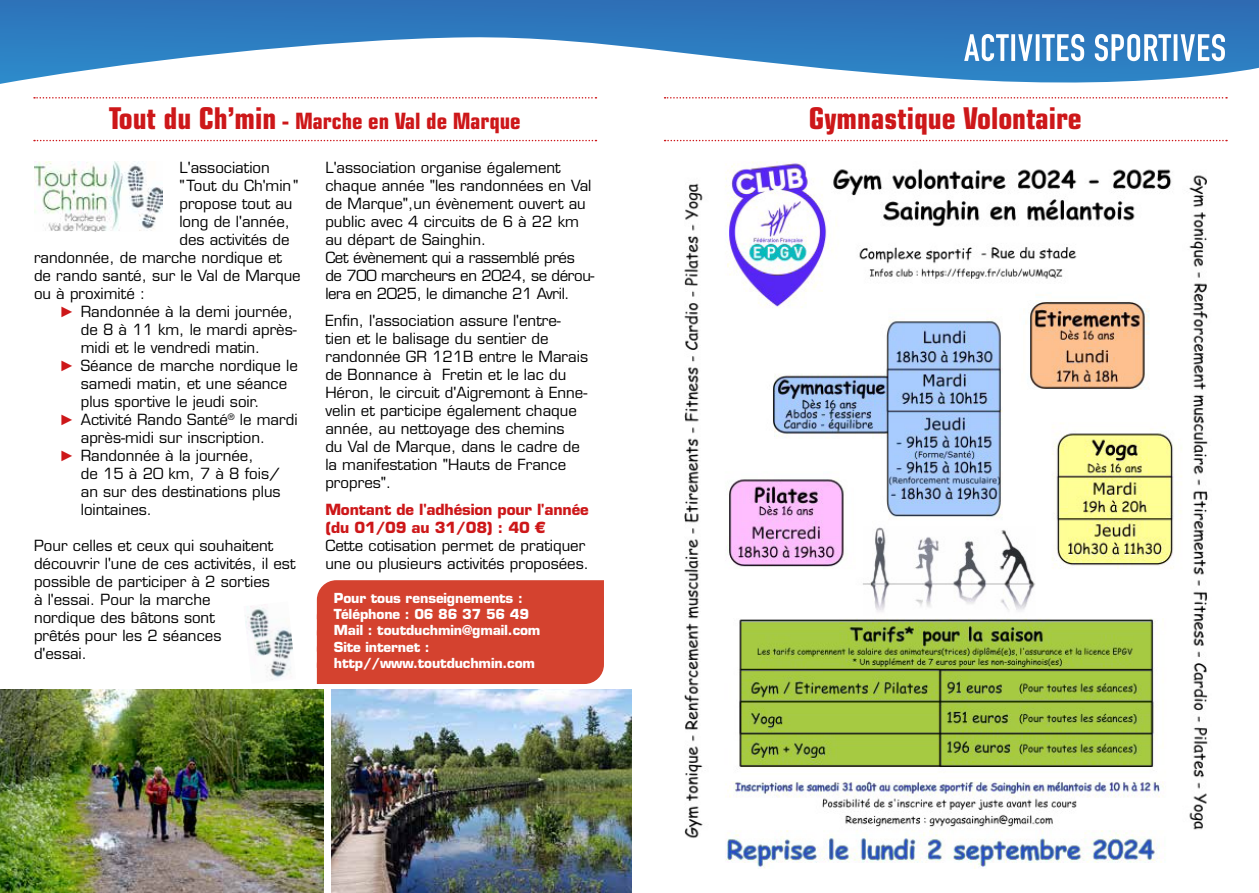
<style>
.page{position:relative;width:1259px;height:893px;background:#fff}
.page>*{position:absolute;margin:0;border:0;box-sizing:border-box;transform-origin:0 0}
.t1{font:700 condensed 30px "Eurostile LT Std";color:#cd1719}
.t2{font:700 condensed 22.5px "Eurostile LT Std";color:#cd1719}
.t3{font:15px/18px "Eurostile LT Std";color:#000}
.t4{font:700 15px/18px "Eurostile LT Std";letter-spacing:-.01em;color:#cd1719}
.t5{font:700 13.5px/16.2px "Eurostile LT Std";letter-spacing:-.01em;color:#fff}
.s1{font-size:30px}
.s2{font-family:"Arial";font-weight:900;color:#cd1719}
</style>
<div class="page">
<svg style="left:0;top:0;width:1259px;height:84px"></svg>
<svg style="left:964px;top:34px;width:261px;height:27px"></svg>
<svg style="left:34px;top:140px;width:562px;height:1px"></svg>
<svg style="left:34px;top:97px;width:562px;height:2px"></svg>
<img style="left:331px;top:689px;width:300px;height:204px">
<img style="left:0;top:689px;width:324px;height:204px">
<img style="left:34px;top:162px;width:128px;height:69px">
<div style="left:317px;top:580px;width:287px;height:104px;background:#d4422f"></div>
<svg style="left:664px;top:140px;width:563px;height:1px"></svg>
<svg style="left:664px;top:97px;width:563px;height:2px"></svg>
<img style="left:684px;top:161px;width:524px;height:708px">
<img style="left:245px;top:604px;width:48px;height:76px">
<h2 class="t2" style="left:109px;top:107px;width:413px"><span class="s1">Tout du Ch’min</span> - Marche en Val de Marque</h2>
<p class="t3" style="left:179px;top:158px;width:92px">L'association</p>
<p class="t3" style="left:179px;top:176px;width:121px">"Tout du Ch'min"</p>
<p class="t3" style="left:179px;top:194px;width:114px">propose tout au</p>
<p class="t3" style="left:179px;top:212px;width:112px">long de l'année,</p>
<p class="t3" style="left:179px;top:230px;width:112px">des activités de</p>
<p class="t3" style="left:34px;top:248px;width:250px">randonnée, de marche nordique et</p>
<p class="t3" style="left:34px;top:266px;width:268px">de rando santé, sur le Val de Marque</p>
<p class="t3" style="left:34px;top:284px;width:113px">ou à proximité :</p>
<p class="t3" style="left:60px;top:302px;width:235px"><span class="s2">►</span> Randonnée à la demi journée,</p>
<p class="t3" style="left:81px;top:320px;width:217px">de 8 à 11 km, le mardi après-</p>
<p class="t3" style="left:81px;top:338px;width:181px">midi et le vendredi matin.</p>
<p class="t3" style="left:60px;top:356px;width:240px"><span class="s2">►</span> Séance de marche nordique le</p>
<p class="t3" style="left:81px;top:374px;width:208px">samedi matin, et une séance</p>
<p class="t3" style="left:81px;top:392px;width:180px">plus sportive le jeudi soir.</p>
<p class="t3" style="left:59px;top:410px;width:240px"><span class="s2">►</span> Activité Rando Santé<sup>®</sup> le mardi</p>
<p class="t3" style="left:81px;top:428px;width:186px">après-midi sur inscription.</p>
<p class="t3" style="left:60px;top:446px;width:196px"><span class="s2">►</span> Randonnée à la journée,</p>
<p class="t3" style="left:81px;top:464px;width:201px">de 15 à 20 km, 7 à 8 fois/</p>
<p class="t3" style="left:81px;top:482px;width:201px">an sur des destinations plus</p>
<p class="t3" style="left:81px;top:500px;width:73px">lointaines.</p>
<p class="t3" style="left:34px;top:536px;width:263px">Pour celles et ceux qui souhaitent découvrir l'une de ces activités, il est possible de participer à 2 sorties<br>à l'essai. Pour la marche<br>nordique des bâtons sont<br>prêtés pour les 2 séances<br>d'essai.</p>
<p class="t3" style="left:325px;top:158px;width:271px">L'association organise également chaque année "les randonnées en Val de Marque",un évènement ouvert au public avec 4 circuits de 6 à 22 km au départ de Sainghin.<br>Cet évènement qui a rassemblé prés de 700 marcheurs en 2024, se dérou&shy;lera en 2025, le dimanche 21 Avril.</p>
<p class="t3" style="left:325px;top:311px;width:264px">Enfin, l'association assure l'entre&shy;tien et le balisage du sentier de randonnée GR 121B entre le Marais de Bonnance à Fretin et le lac du<br>Héron, le circuit d'Aigremont à Enne&shy;velin et participe également chaque année, au nettoyage des chemins<br>du Val de Marque, dans le cadre de la manifestation "Hauts de France propres".</p>
<p class="t4" style="left:325px;top:500px;width:265px">Montant de l'adhésion pour l'année (du 01/09 au 31/08) : 40 €</p>
<p class="t3" style="left:325px;top:536px;width:265px">Cette cotisation permet de pratiquer une ou plusieurs activités proposées.</p>
<p class="t5" style="left:334px;top:590px;width:208px">Pour tous renseignements :<br>Téléphone : 06 86 37 56 49<br>Mail : toutduchmin@gmail.com<br>Site internet : http//www.toutduchmin.com</p>
<h1 class="t1" style="left:809px;top:100px;width:274px">Gymnastique Volontaire</h1>
</div>
